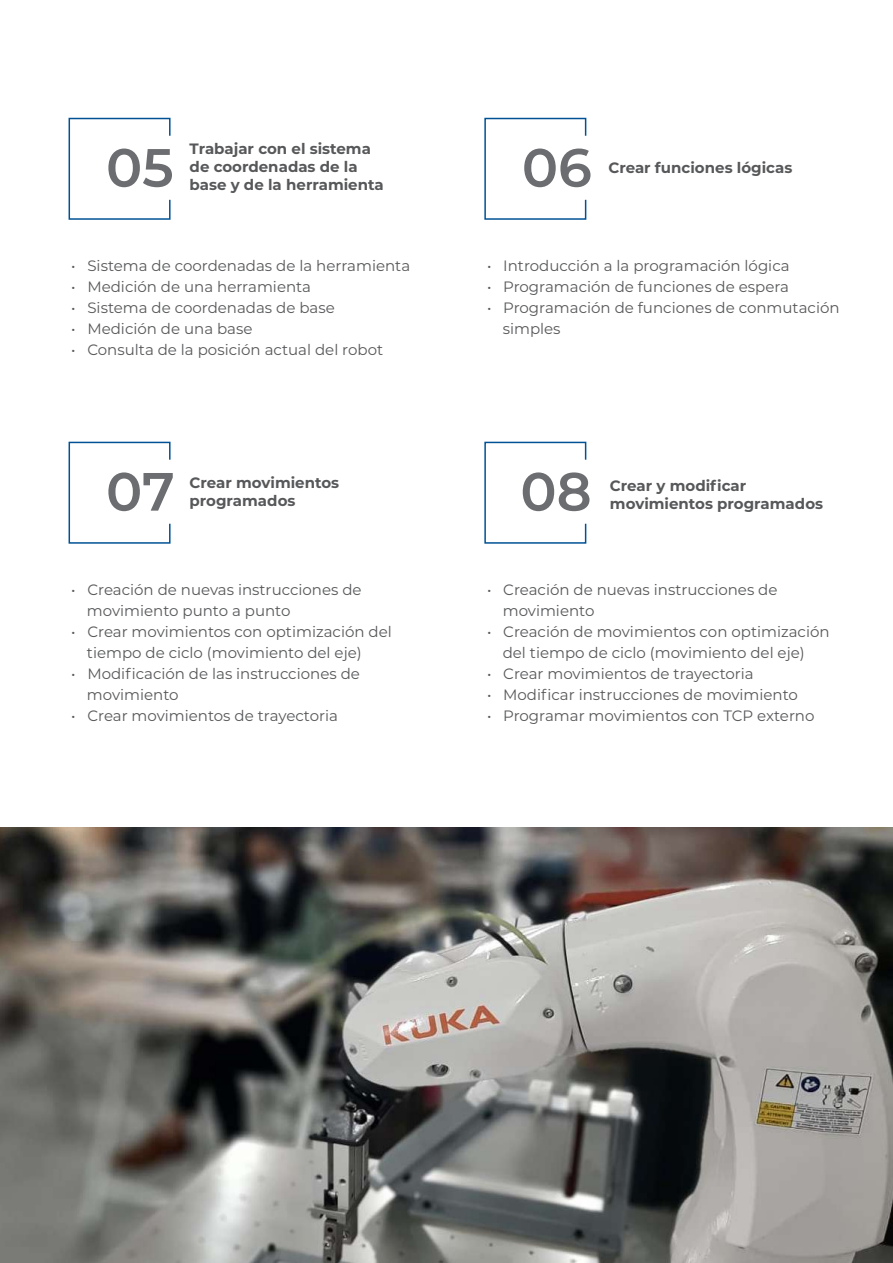
<style>
.page{position:relative;width:893px;height:1263px;background:#fff}
.page>*{position:absolute;margin:0;border:0;box-sizing:border-box;transform-origin:0 0}
.t1{font:600 53.85px "Montserrat";color:#6c6d70}
.t2{font:15px/21px "Montserrat";color:#57585a}
.t3{font:700 15px/18px "Montserrat";color:#57585a}
</style>
<div class="page">
<svg style="left:68px;top:117px;width:103px;height:103px"></svg>
<svg style="left:484px;top:117px;width:103px;height:103px"></svg>
<svg style="left:68px;top:441px;width:103px;height:103px"></svg>
<svg style="left:484px;top:441px;width:103px;height:103px"></svg>
<img style="left:0;top:827px;width:893px;height:436px">
<h1 class="t1" style="left:106px;top:129px;width:69px">05</h1>
<p class="t3" style="left:190px;top:139px;width:196px">Trabajar con el sistema de coordenadas de la base y de la herramienta</p>
<p class="t2" style="left:71px;top:255px;width:340px">• Sistema de coordenadas de la herramienta</p>
<p class="t2" style="left:71px;top:276px;width:241px">• Medición de una herramienta</p>
<p class="t2" style="left:71px;top:297px;width:265px">• Sistema de coordenadas de base</p>
<p class="t2" style="left:71px;top:318px;width:183px">• Medición de una base</p>
<p class="t2" style="left:71px;top:339px;width:313px">• Consulta de la posición actual del robot</p>
<h1 class="t1" style="left:106px;top:453px;width:70px">07</h1>
<p class="t3" style="left:190px;top:473px;width:151px">Crear movimientos programados</p>
<p class="t2" style="left:87px;top:578px;width:276px;text-indent:-16px">• Creación de nuevas instrucciones de movimiento punto a punto</p>
<p class="t2" style="left:87px;top:620px;width:306px;text-indent:-16px">• Crear movimientos con optimización del tiempo de ciclo (movimiento del eje)</p>
<p class="t2" style="left:87px;top:662px;width:275px;text-indent:-16px">• Modificación de las instrucciones de movimiento</p>
<p class="t2" style="left:71px;top:704px;width:268px">• Crear movimientos de trayectoria</p>
<h1 class="t1" style="left:522px;top:129px;width:71px">06</h1>
<p class="t3" style="left:608px;top:158px;width:185px">Crear funciones lógicas</p>
<p class="t2" style="left:487px;top:255px;width:304px">• Introducción a la programación lógica</p>
<p class="t2" style="left:487px;top:276px;width:304px">• Programación de funciones de espera</p>
<p class="t2" style="left:503px;top:297px;width:338px;text-indent:-16px">• Programación de funciones de conmutación simples</p>
<h1 class="t1" style="left:520px;top:453px;width:73px">08</h1>
<p class="t3" style="left:610px;top:476px;width:215px">Crear y modificar movimientos programados</p>
<p class="t2" style="left:503px;top:578px;width:276px;text-indent:-16px">• Creación de nuevas instrucciones de movimiento</p>
<p class="t2" style="left:503px;top:620px;width:328px;text-indent:-16px">• Creación de movimientos con optimización del tiempo de ciclo (movimiento del eje)</p>
<p class="t2" style="left:487px;top:662px;width:268px">• Crear movimientos de trayectoria</p>
<p class="t2" style="left:487px;top:683px;width:312px">• Modificar instrucciones de movimiento</p>
<p class="t2" style="left:487px;top:704px;width:329px">• Programar movimientos con TCP externo</p>
</div>
